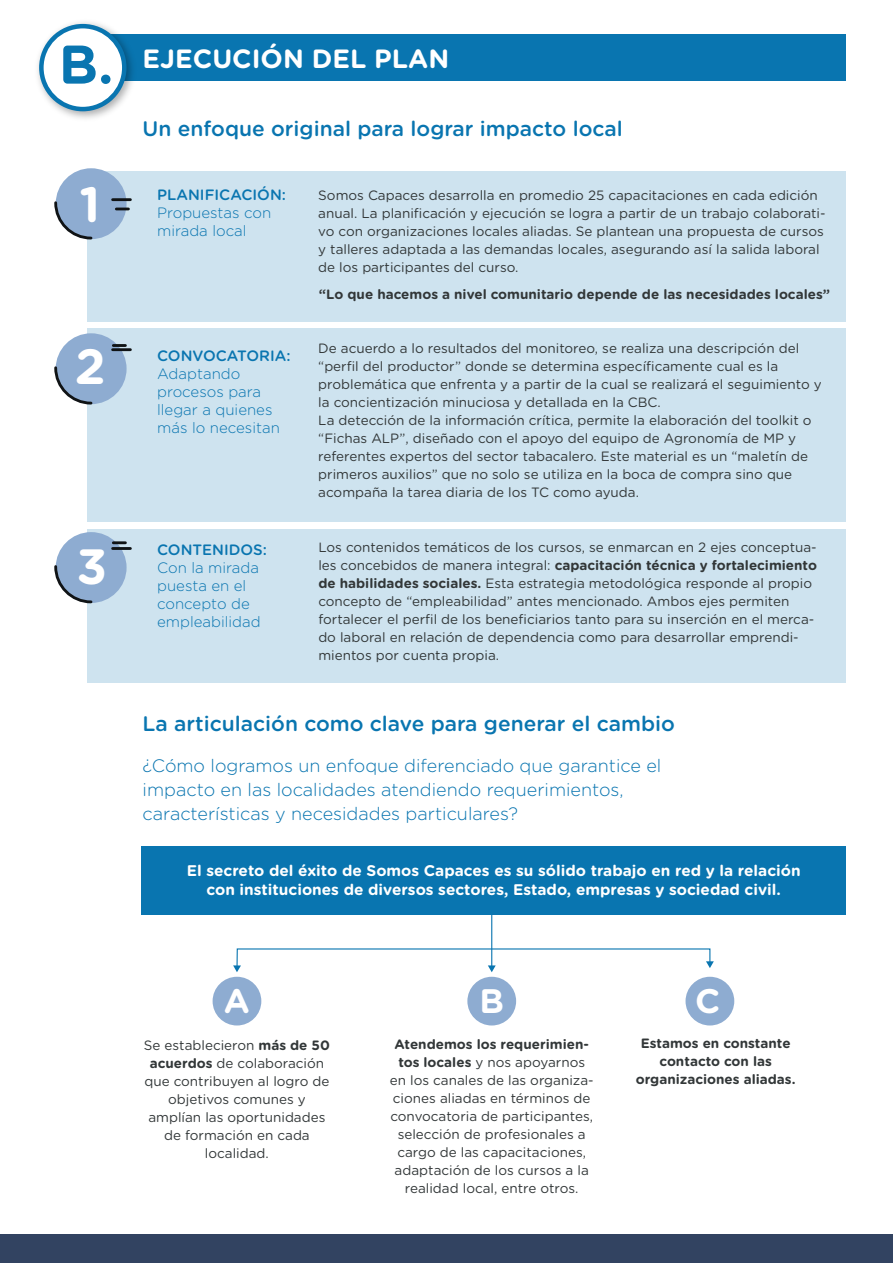
<style>
.page{position:relative;width:893px;height:1263px;background:#fff}
.page>*{position:absolute;margin:0;border:0;box-sizing:border-box;transform-origin:0 0}
.t1{font:700 49.5px "Gotham Rounded";color:#fff}
.t2{font:700 34.05px "Gotham Rounded";color:#fff}
.t3{font:700 26.4px "Gotham Rounded";color:#fff}
.t4{font:500 21px "Gotham Rounded";color:#0975b0}
.t5{font:300 18px/24px "Gotham Rounded";color:#0975b0}
.t6{font:700 15.45px/18.5px "Gotham Rounded";color:#fff;text-align:center}
.t7{font:300 15px/18px "Gotham Rounded";color:#0975b0}
.t8{font:500 15px "Gotham Rounded";color:#0975b0}
.t9{font:13.5px/18px "Gotham Rounded";color:#323738}
.t10{font:700 13.5px/18px "Gotham Rounded";color:#323738;text-align:center}
.s1{font-size:54.3px;color:#0975b0}
.s2{font-weight:700}
</style>
<div class="page">
<div style="left:77px;top:34px;width:768px;height:47px;background:#0975b0"></div>
<img style="left:37px;top:22px;width:96px;height:97px">
<svg style="left:39px;top:24px;width:88px;height:87px"></svg>
<div style="left:87px;top:171px;width:758px;height:151px;background:#cee3ef"></div>
<div style="left:141px;top:846px;width:704px;height:69px;background:#0975b0"></div>
<div style="left:87px;top:329px;width:758px;height:193px;background:#cee3ef"></div>
<div style="left:87px;top:529px;width:758px;height:153px;background:#cee3ef"></div>
<div style="left:56px;top:168px;width:71px;height:71px;background:#8eacd1;border-radius:50%"></div>
<svg style="left:54px;top:200px;width:39px;height:40px"></svg>
<hr style="left:113px;top:198px;width:17px;height:3px;background:#101315">
<svg style="left:116px;top:208px;width:12px;height:2px"></svg>
<div style="left:56px;top:333px;width:71px;height:71px;background:#8eacd1;border-radius:50%"></div>
<svg style="left:54px;top:365px;width:39px;height:40px"></svg>
<hr style="left:113px;top:348px;width:17px;height:3px;background:#101315">
<svg style="left:113px;top:344px;width:12px;height:3px"></svg>
<div style="left:56px;top:532px;width:71px;height:71px;background:#8eacd1;border-radius:50%"></div>
<svg style="left:54px;top:564px;width:39px;height:40px"></svg>
<hr style="left:113px;top:547px;width:17px;height:3px;background:#101315">
<svg style="left:113px;top:541px;width:12px;height:3px"></svg>
<div style="left:213px;top:977px;width:48px;height:48px;background:#8eacd1;border-radius:50%"></div>
<div style="left:467px;top:977px;width:49px;height:48px;background:#8eacd1;border-radius:50%"></div>
<div style="left:685px;top:977px;width:49px;height:48px;background:#8eacd1;border-radius:50%"></div>
<div style="left:0;top:1234px;width:893px;height:29px;background:#324361"></div>
<hr style="left:491px;top:915px;width:1px;height:51px;background:#0975b0">
<svg style="left:233px;top:948px;width:481px;height:24px"></svg>
<h3 class="t3" style="left:59px;top:39px;width:392px"><span class="s1">B.</span> EJECUCIÓN DEL PLAN</h3>
<h3 class="t4" style="left:143px;top:114px;width:482px">Un enfoque original para lograr impacto local</h3>
<h1 class="t1" style="left:79px;top:168px;width:22px">1</h1>
<p class="t8" style="left:157px;top:184px;width:130px">PLANIFICACIÓN:</p>
<p class="t7" style="left:157px;top:203px;width:116px">Propuestas con mirada local</p>
<p class="t9" style="left:318px;top:185px;width:509px">Somos Capaces desarrolla en promedio 25 capacitaciones en cada edición anual. La planificación y ejecución se logra a partir de un trabajo colaborati&shy;vo con organizaciones locales aliadas. Se plantean una propuesta de cursos y talleres adaptada a las demandas locales, asegurando así la salida laboral de los participantes del curso.</p>
<p class="t10" style="left:319px;top:285px;width:513px">“Lo que hacemos a nivel comunitario depende de las necesidades locales”</p>
<h1 class="t1" style="left:75px;top:330px;width:32px">2</h1>
<p class="t8" style="left:157px;top:345px;width:135px">CONVOCATORIA:</p>
<p class="t7" style="left:157px;top:364px;width:124px">Adaptando procesos para llegar a quienes más lo necesitan</p>
<p class="t9" style="left:318px;top:339px;width:505px">De acuerdo a lo resultados del monitoreo, se realiza una descripción del “perfil del productor” donde se determina específicamente cual es la problemática que enfrenta y a partir de la cual se realizará el seguimiento y la concientización minuciosa y detallada en la CBC.<br>La detección de la información crítica, permite la elaboración del toolkit o “Fichas ALP”, diseñado con el apoyo del equipo de Agronomía de MP y referentes expertos del sector tabacalero. Este material es un “maletín de primeros auxilios” que no solo se utiliza en la boca de compra sino que acompaña la tarea diaria de los TC como ayuda.</p>
<h1 class="t1" style="left:76px;top:530px;width:32px">3</h1>
<p class="t8" style="left:157px;top:538px;width:111px">CONTENIDOS:</p>
<p class="t7" style="left:157px;top:557px;width:105px">Con la mirada puesta en el concepto de empleabilidad</p>
<p class="t9" style="left:318px;top:537px;width:500px">Los contenidos temáticos de los cursos, se enmarcan en 2 ejes conceptua&shy;les concebidos de manera integral: <span class="s2">capacitación técnica y fortalecimiento de habilidades sociales.</span> Esta estrategia metodológica responde al propio concepto de “empleabilidad” antes mencionado. Ambos ejes permiten fortalecer el perfil de los beneficiarios tanto para su inserción en el merca&shy;do laboral en relación de dependencia como para desarrollar emprendi&shy;mientos por cuenta propia.</p>
<h3 class="t4" style="left:143px;top:709px;width:534px">La articulación como clave para generar el cambio</h3>
<h3 class="t5" style="left:143px;top:753px;width:520px">¿Cómo logramos un enfoque diferenciado que garantice el impacto en las localidades atendiendo requerimientos, características y necesidades particulares?</h3>
<p class="t6" style="left:187px;top:861px;width:615px">El secreto del éxito de Somos Capaces es su sólido trabajo en red y la relación con instituciones de diversos sectores, Estado, empresas y sociedad civil.</p>
<h2 class="t2" style="left:224px;top:975px;width:28px">A</h2>
<h2 class="t2" style="left:479px;top:975px;width:26px">B</h2>
<h2 class="t2" style="left:695px;top:975px;width:27px">C</h2>
<p class="t9" style="left:144px;top:1036px;width:187px;text-align:center">Se establecieron <span class="s2">más de 50 acuerdos</span> de colaboración que contribuyen al logro de objetivos comunes y amplían las oportunidades de formación en cada localidad.</p>
<p class="t9" style="left:390px;top:1034px;width:205px;text-align:center"><span class="s2">Atendemos los requerimien&shy;tos locales</span> y nos apoyarnos en los canales de las organiza&shy;ciones aliadas en términos de convocatoria de participantes, selección de profesionales a cargo de las capacitaciones, adaptación de los cursos a la realidad local, entre otros.</p>
<p class="t10" style="left:636px;top:1034px;width:161px">Estamos en constante contacto con las organizaciones aliadas.</p>
</div>
